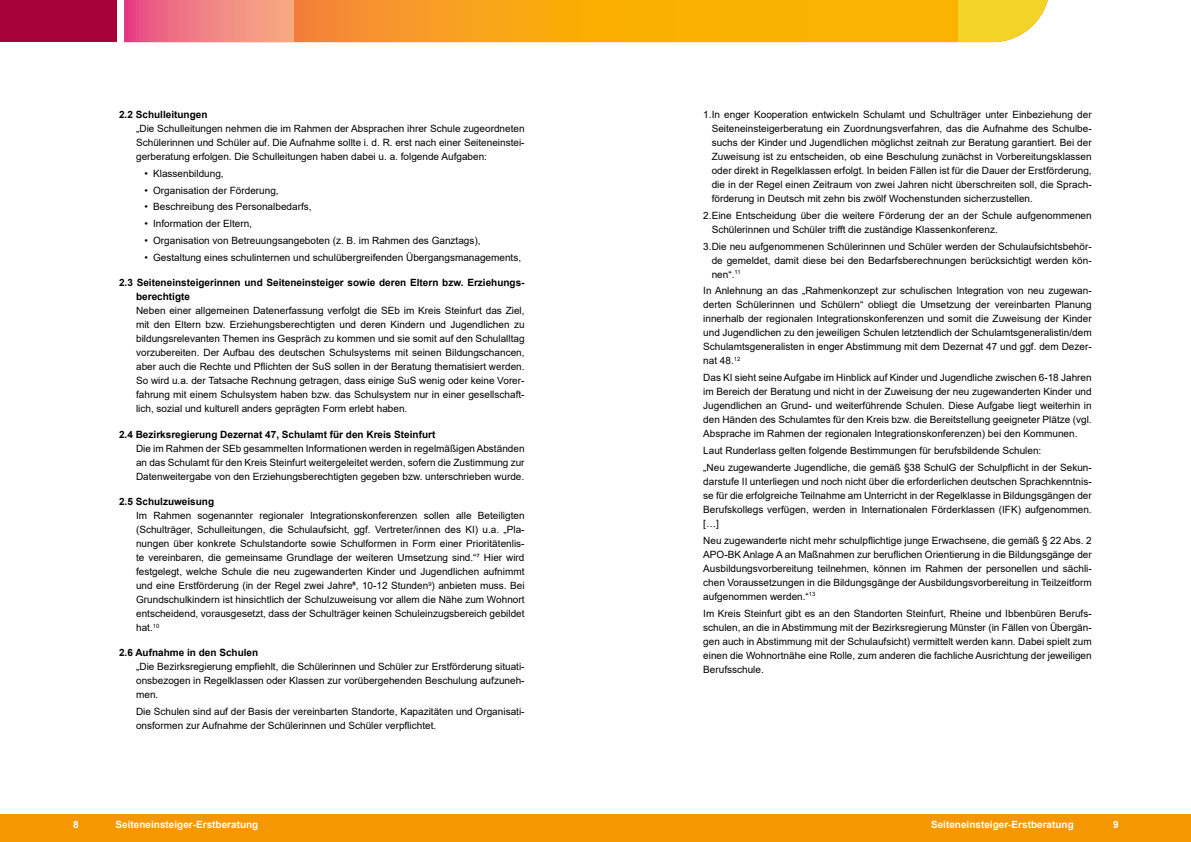
<style>
.page{position:relative;width:1191px;height:842px;background:#fff}
.page>*{position:absolute;margin:0;border:0;box-sizing:border-box;transform-origin:0 0}
.t1{font:10px/14px "Arial";color:#000;text-align:justify}
.t2{font:700 10px/14px "Arial";color:#000}
.t3{font:700 10px "Arial";color:#fff}
</style>
<div class="page">
<div style="left:0;top:814px;width:1191px;height:28px;background:#f49700"></div>
<div style="left:0;top:0;width:117px;height:42px;background:#a70139"></div>
<svg style="left:124px;top:0;width:170px;height:42px;background:#f07e84"></svg>
<svg style="left:294px;top:0;width:664px;height:42px;background:#f8a70e"></svg>
<svg style="left:958px;top:0;width:90px;height:42px;fill:#f4d327"></svg>
<p class="t2" style="left:119px;top:108px;width:90px">2.2 Schulleitungen</p>
<p class="t1" style="left:136px;top:121px;width:390px">„Die Schulleitungen nehmen die im Rahmen der Absprachen ihrer Schule zugeordneten Schülerinnen und Schüler auf. Die Aufnahme sollte i. d. R. erst nach einer Seiteneinstei&shy;gerberatung erfolgen. Die Schulleitungen haben dabei u. a. folgende Aufgaben:</p>
<p class="t1" style="left:145px;top:166px;width:81px">• Klassenbildung,</p>
<p class="t1" style="left:145px;top:183px;width:136px">• Organisation der Förderung,</p>
<p class="t1" style="left:145px;top:200px;width:168px">• Beschreibung des Personalbedarfs,</p>
<p class="t1" style="left:145px;top:217px;width:109px">• Information der Eltern,</p>
<p class="t1" style="left:145px;top:234px;width:337px">• Organisation von Betreuungsangeboten (z. B. im Rahmen des Ganztags),</p>
<p class="t1" style="left:145px;top:250px;width:378px">• Gestaltung eines schulinternen und schulübergreifenden Übergangsmanagements,</p>
<p class="t2" style="left:136px;top:276px;width:390px;text-indent:-17px">2.3 Seiteneinsteigerinnen und Seiteneinsteiger sowie deren Eltern bzw. Erziehungs&shy;berechtigte</p>
<p class="t1" style="left:136px;top:304px;width:390px">Neben einer allgemeinen Datenerfassung verfolgt die SEb im Kreis Steinfurt das Ziel, mit den Eltern bzw. Erziehungsberechtigten und deren Kindern und Jugendlichen zu bildungsrelevanten Themen ins Gespräch zu kommen und sie somit auf den Schulalltag vorzubereiten. Der Aufbau des deutschen Schulsystems mit seinen Bildungschancen, aber auch die Rechte und Pflichten der SuS sollen in der Beratung thematisiert werden.<br>So wird u.a. der Tatsache Rechnung getragen, dass einige SuS wenig oder keine Vorer&shy;fahrung mit einem Schulsystem haben bzw. das Schulsystem nur in einer gesellschaft&shy;lich, sozial und kulturell anders geprägten Form erlebt haben.</p>
<p class="t2" style="left:119px;top:427px;width:318px">2.4 Bezirksregierung Dezernat 47, Schulamt für den Kreis Steinfurt</p>
<p class="t1" style="left:136px;top:441px;width:390px">Die im Rahmen der SEb gesammelten Informationen werden in regelmäßigen Abständen an das Schulamt für den Kreis Steinfurt weitergeleitet werden, sofern die Zustimmung zur Datenweitergabe von den Erziehungsberechtigten gegeben bzw. unterschrieben wurde.</p>
<p class="t2" style="left:119px;top:495px;width:97px">2.5 Schulzuweisung</p>
<p class="t1" style="left:136px;top:508px;width:390px">Im Rahmen sogenannter regionaler Integrationskonferenzen sollen alle Beteiligten (Schulträger, Schulleitungen, die Schulaufsicht, ggf. Vertreter/innen des KI) u.a. „Pla&shy;nungen über konkrete Schulstandorte sowie Schulformen in Form einer Prioritätenlis&shy;te vereinbaren, die gemeinsame Grundlage der weiteren Umsetzung sind.“7 Hier wird festgelegt, welche Schule die neu zugewanderten Kinder und Jugendlichen aufnimmt und eine Erstförderung (in der Regel zwei Jahre8, 10-12 Stunden<sup>9</sup>) anbieten muss. Bei Grundschulkindern ist hinsichtlich der Schulzuweisung vor allem die Nähe zum Wohnort entscheidend, vorausgesetzt, dass der Schulträger keinen Schuleinzugsbereich gebildet hat.<sup>10</sup></p>
<p class="t2" style="left:119px;top:646px;width:141px">2.6 Aufnahme in den Schulen</p>
<p class="t1" style="left:136px;top:660px;width:390px">„Die Bezirksregierung empfiehlt, die Schülerinnen und Schüler zur Erstförderung situati&shy;onsbezogen in Regelklassen oder Klassen zur vorübergehenden Beschulung aufzuneh&shy;men.</p>
<p class="t1" style="left:136px;top:705px;width:390px">Die Schulen sind auf der Basis der vereinbarten Standorte, Kapazitäten und Organisati&shy;onsformen zur Aufnahme der Schülerinnen und Schüler verpflichtet.</p>
<p class="t1" style="left:711px;top:107px;width:381px;text-indent:-8px">1.In enger Kooperation entwickeln Schulamt und Schulträger unter Einbeziehung der Seiteneinsteigerberatung ein Zuordnungsverfahren, das die Aufnahme des Schulbe&shy;suchs der Kinder und Jugendlichen möglichst zeitnah zur Beratung garantiert. Bei der Zuweisung ist zu entscheiden, ob eine Beschulung zunächst in Vorbereitungsklassen oder direkt in Regelklassen erfolgt. In beiden Fällen ist für die Dauer der Erstförderung, die in der Regel einen Zeitraum von zwei Jahren nicht überschreiten soll, die Sprach&shy;förderung in Deutsch mit zehn bis zwölf Wochenstunden sicherzustellen.</p>
<p class="t1" style="left:711px;top:208px;width:381px;text-indent:-8px">2.Eine Entscheidung über die weitere Förderung der an der Schule aufgenommenen<br>Schülerinnen und Schüler trifft die zuständige Klassenkonferenz.</p>
<p class="t1" style="left:711px;top:239px;width:381px;text-indent:-8px">3.Die neu aufgenommenen Schülerinnen und Schüler werden der Schulaufsichtsbehör&shy;de gemeldet, damit diese bei den Bedarfsberechnungen berücksichtigt werden kön&shy;nen“.<sup>11</sup></p>
<p class="t1" style="left:703px;top:284px;width:390px">In Anlehnung an das „Rahmenkonzept zur schulischen Integration von neu zugewan&shy;derten Schülerinnen und Schülern“ obliegt die Umsetzung der vereinbarten Planung innerhalb der regionalen Integrationskonferenzen und somit die Zuweisung der Kinder und Jugendlichen zu den jeweiligen Schulen letztendlich der Schulamtsgeneralistin/dem Schulamtsgeneralisten in enger Abstimmung mit dem Dezernat 47 und ggf. dem Dezer&shy;nat 48.<sup>12</sup></p>
<p class="t1" style="left:703px;top:371px;width:390px">Das KI sieht seine Aufgabe im Hinblick auf Kinder und Jugendliche zwischen 6-18 Jahren im Bereich der Beratung und nicht in der Zuweisung der neu zugewanderten Kinder und Jugendlichen an Grund- und weiterführende Schulen. Diese Aufgabe liegt weiterhin in den Händen des Schulamtes für den Kreis bzw. die Bereitstellung geeigneter Plätze (vgl.<br>Absprache im Rahmen der regionalen Integrationskonferenzen) bei den Kommunen.</p>
<p class="t1" style="left:703px;top:442px;width:390px;line-height:16.8px">Laut Runderlass gelten folgende Bestimmungen für berufsbildende Schulen:<br>„Neu zugewanderte Jugendliche, die gemäß §38 SchulG der Schulpflicht in der Sekun-</p>
<p class="t1" style="left:703px;top:474px;width:390px">darstufe II unterliegen und noch nicht über die erforderlichen deutschen Sprachkenntnis&shy;se für die erfolgreiche Teilnahme am Unterricht in der Regelklasse in Bildungsgängen der Berufskollegs verfügen, werden in Internationalen Förderklassen (IFK) aufgenommen. […]</p>
<p class="t1" style="left:703px;top:533px;width:390px">Neu zugewanderte nicht mehr schulpflichtige junge Erwachsene, die gemäß § 22 Abs. 2<br>APO-BK Anlage A an Maßnahmen zur beruflichen Orientierung in die Bildungsgänge der Ausbildungsvorbereitung teilnehmen, können im Rahmen der personellen und sächli&shy;chen Voraussetzungen in die Bildungsgänge der Ausbildungsvorbereitung in Teilzeitform aufgenommen werden.“<sup>13</sup></p>
<p class="t1" style="left:703px;top:606px;width:390px">Im Kreis Steinfurt gibt es an den Standorten Steinfurt, Rheine und Ibbenbüren Berufs&shy;schulen, an die in Abstimmung mit der Bezirksregierung Münster (in Fällen von Übergän&shy;gen auch in Abstimmung mit der Schulaufsicht) vermittelt werden kann. Dabei spielt zum einen die Wohnortnähe eine Rolle, zum anderen die fachliche Ausrichtung der jeweiligen Berufsschule.</p>
<p class="t3" style="left:73px;top:817px;width:7px">8</p>
<p class="t3" style="left:116px;top:817px;width:144px">Seiteneinsteiger-Erstberatung</p>
<p class="t3" style="left:931px;top:817px;width:144px">Seiteneinsteiger-Erstberatung</p>
<p class="t3" style="left:1113px;top:817px;width:7px">9</p>
</div>
